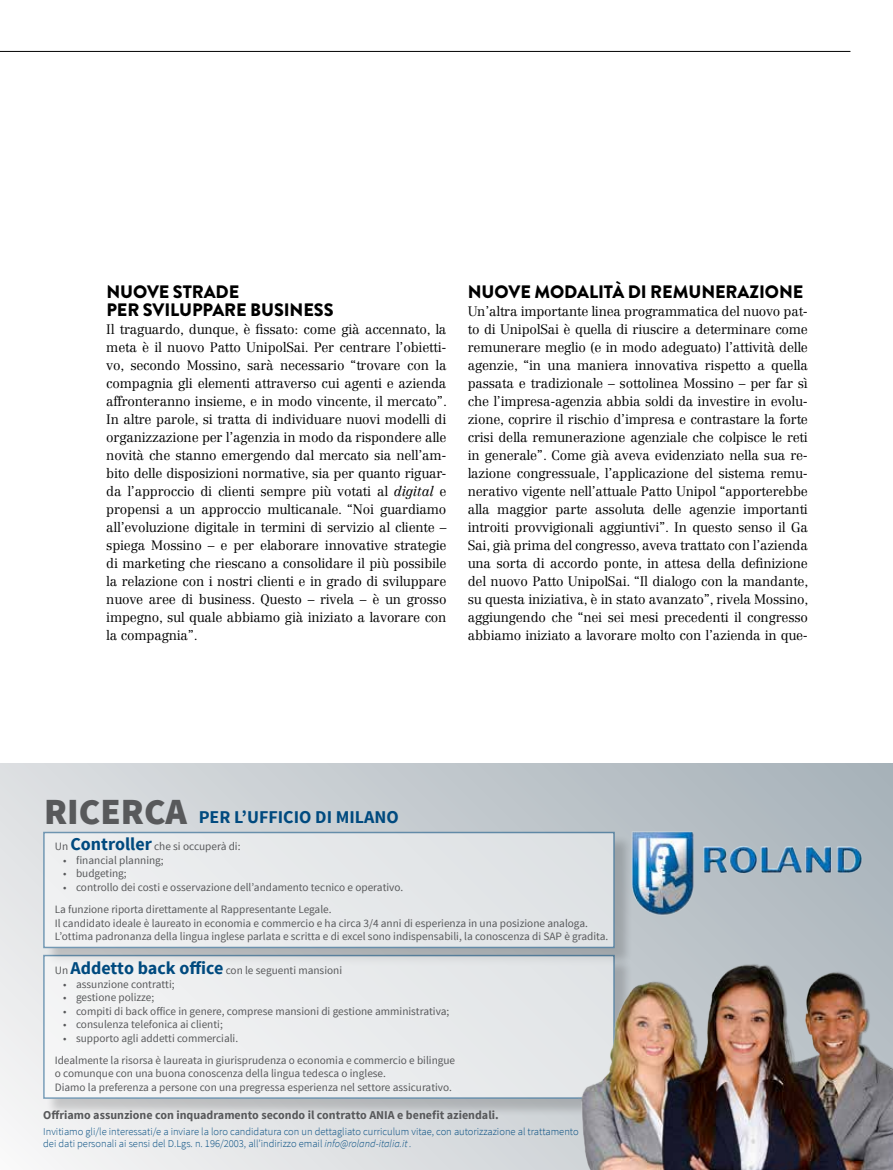
<style>
.page{position:relative;width:893px;height:1170px;background:#fff}
.page>*{position:absolute;margin:0;border:0;box-sizing:border-box;transform-origin:0 0}
.t1{font:900 18px/18px "Brandon Grotesque";letter-spacing:-.005em;color:#000}
.t2{font:700 18px "Source Sans Pro";color:#004a7f}
.t3{font:300 13.5px/18px "Centennial LT Std";letter-spacing:-.015em;color:#000;text-align:justify}
.t4{font:700 12px "Source Sans Pro";color:#58595b}
.t5{font:11.25px/22px "Source Sans Pro";color:#58595b}
.t6{font:300 10.5px/12.6px "Source Sans Pro";color:#004a7f}
.s1{font-style:italic}
.s2{font-weight:900;font-size:36.75px;color:#58595b}
.s3{font-weight:700;font-size:18px;color:#004a7f}
</style>
<div class="page">
<hr style="left:0;top:51px;width:850px;height:1px;background:#000">
<svg style="left:0;top:763px;width:893px;height:406px;background:#ced3d7"></svg>
<div style="left:45px;top:834px;width:588px;height:132px;background:#000;opacity:.35"></div>
<div style="left:44px;top:832px;width:570px;height:115px;background:#e6e9ea"></div>
<div style="left:45px;top:956px;width:588px;height:161px;background:#000;opacity:.35"></div>
<div style="left:44px;top:955px;width:570px;height:142px;background:#ebedee"></div>
<img style="left:624px;top:823px;width:245px;height:98px">
<img style="left:578px;top:952px;width:315px;height:217px">
<h1 class="t1" style="left:106px;top:283px;width:229px">NUOVE STRADE<br>PER SVILUPPARE BUSINESS</h1>
<p class="t3" style="left:106px;top:320px;width:342px">Il traguardo, dunque, è fissato: come già accennato, la meta è il nuovo Patto UnipolSai. Per centrare l’obietti&shy;vo, secondo Mossino, sarà necessario “trovare con la compagnia gli elementi attraverso cui agenti e azienda affronteranno insieme, e in modo vincente, il mercato”.<br>In altre parole, si tratta di individuare nuovi modelli di organizzazione per l’agenzia in modo da rispondere alle novità che stanno emergendo dal mercato sia nell’am&shy;bito delle disposizioni normative, sia per quanto riguar&shy;da l’approccio di clienti sempre più votati al <span class="s1">digital</span> e propensi a un approccio multicanale. “Noi guardiamo all’evoluzione digitale in termini di servizio al cliente – spiega Mossino – e per elaborare innovative strategie di marketing che riescano a consolidare il più possibile la relazione con i nostri clienti e in grado di sviluppare nuove aree di business. Questo – rivela – è un grosso impegno, sul quale abbiamo già iniziato a lavorare con la compagnia”.</p>
<h1 class="t1" style="left:468px;top:283px;width:337px">NUOVE MODALITÀ DI REMUNERAZIONE</h1>
<p class="t3" style="left:468px;top:302px;width:342px">Un’altra importante linea programmatica del nuovo pat&shy;to di UnipolSai è quella di riuscire a determinare come remunerare meglio (e in modo adeguato) l’attività delle agenzie, “in una maniera innovativa rispetto a quella passata e tradizionale – sottolinea Mossino – per far sì che l’impresa-agenzia abbia soldi da investire in evolu&shy;zione, coprire il rischio d’impresa e contrastare la forte crisi della remunerazione agenziale che colpisce le reti in generale”. Come già aveva evidenziato nella sua re&shy;lazione congressuale, l’applicazione del sistema remu&shy;nerativo vigente nell’attuale Patto Unipol “apporterebbe alla maggior parte assoluta delle agenzie importanti introiti provvigionali aggiuntivi”. In questo senso il Ga Sai, già prima del congresso, aveva trattato con l’azienda una sorta di accordo ponte, in attesa della definizione del nuovo Patto UnipolSai. “Il dialogo con la mandante, su questa iniziativa, è in stato avanzato”, rivela Mossino, aggiungendo che “nei sei mesi precedenti il congresso abbiamo iniziato a lavorare molto con l’azienda in que-</p>
<h1 class="t2" style="left:44px;top:805px;width:356px"><span class="s2">RICERCA</span> PER L’UFFICIO DI MILANO</h1>
<p class="t5" style="left:55px;top:835px;width:187px">Un <span class="s3">Controller</span> che si occuperà di:</p>
<p class="t5" style="left:63px;top:849px;width:102px">• financial planning;</p>
<p class="t5" style="left:63px;top:862px;width:65px">• budgeting;</p>
<p class="t5" style="left:55px;top:876px;width:350px;text-indent:9px">• controllo dei costi e osservazione dell’andamento tecnico e operativo.<br>La funzione riporta direttamente al Rappresentante Legale.</p>
<p class="t5" style="left:55px;top:916px;width:555px;line-height:13.5px">Il candidato ideale è laureato in economia e commercio e ha circa 3/4 anni di esperienza in una posizione analoga.<br>L’ottima padronanza della lingua inglese parlata e scritta e di excel sono indispensabili, la conoscenza di SAP è gradita.</p>
<p class="t5" style="left:55px;top:959px;width:289px">Un <span class="s3">Addetto back office</span> con le seguenti mansioni</p>
<p class="t5" style="left:63px;top:973px;width:113px">• assunzione contratti;</p>
<p class="t5" style="left:63px;top:986px;width:93px">• gestione polizze;</p>
<p class="t5" style="left:63px;top:1000px;width:387px">• compiti di back office in genere, comprese mansioni di gestione amministrativa;</p>
<p class="t5" style="left:63px;top:1013px;width:161px">• consulenza telefonica ai clienti;</p>
<p class="t5" style="left:55px;top:1027px;width:402px;text-indent:9px">• supporto agli addetti commerciali.<br>Idealmente la risorsa è laureata in giurisprudenza o economia e commercio e bilingue</p>
<p class="t5" style="left:55px;top:1067px;width:399px;line-height:13.5px">o comunque con una buona conoscenza della lingua tedesca o inglese.<br>Diamo la preferenza a persone con una pregressa esperienza nel settore assicurativo.</p>
<p class="t6" style="left:43px;top:1124px;width:537px">Invitiamo gli/le interessati/e a inviare la loro candidatura con un dettagliato curriculum vitae, con autorizzazione al trattamento dei dati personali ai sensi del D.Lgs. n. 196/2003, all’indirizzo email <span class="s1">info@roland-italia.it .</span></p>
<p class="t4" style="left:43px;top:1107px;width:457px">Offriamo assunzione con inquadramento secondo il contratto ANIA e benefit aziendali.</p>
</div>
